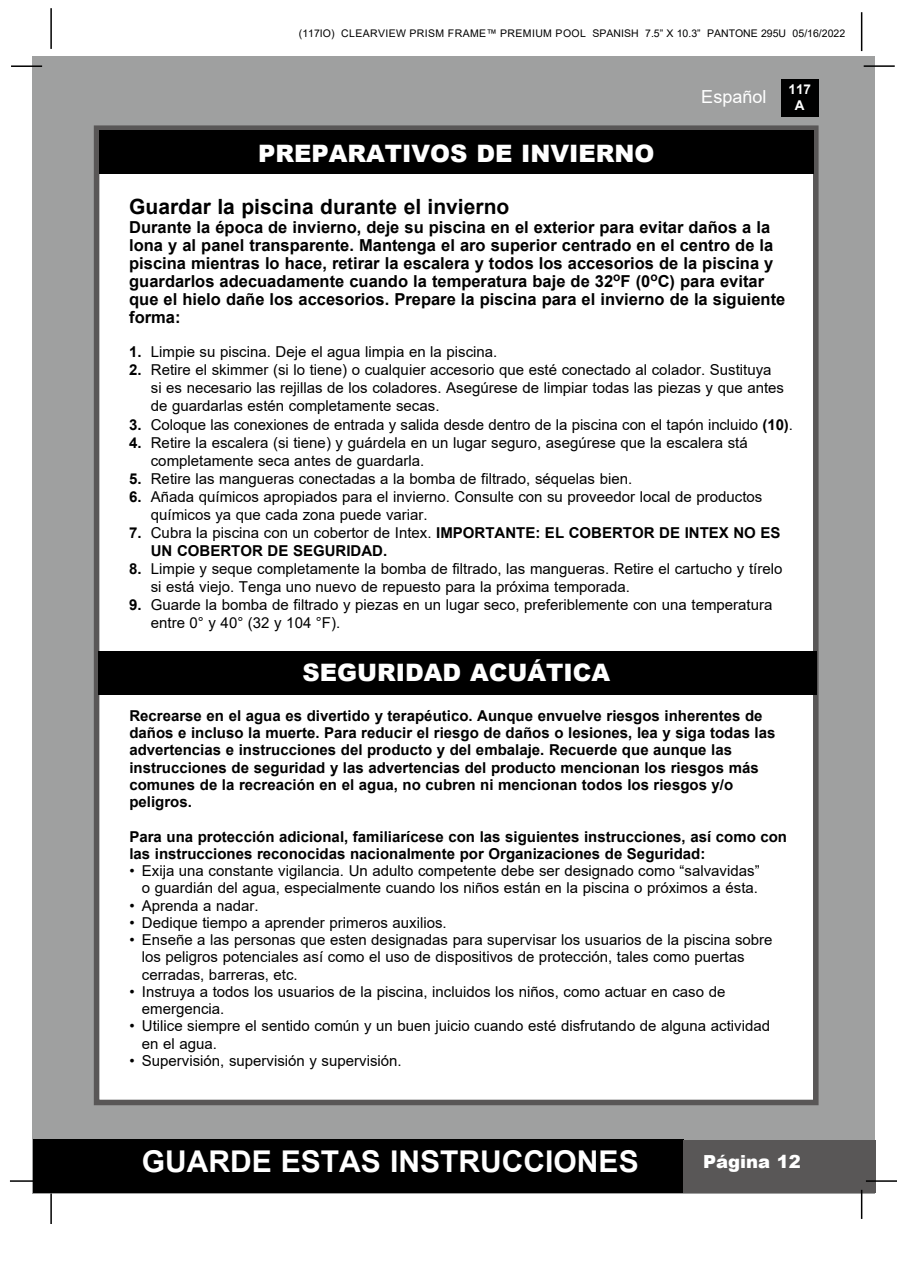
<style>
.page{position:relative;width:897px;height:1264px;background:#fff}
.page>*{position:absolute;margin:0;border:0;box-sizing:border-box;transform-origin:0 0}
.t1{font:700 30px "Arial";color:#fff}
.t2{font:900 24px "Arial";color:#fff}
.t3{font:700 21px "Arial";color:#000}
.t4{font:900 18px "Arial";color:#fff}
.t5{font:18px "Arial";color:#fff}
.t6{font:700 16.5px/18px "Arial";color:#000}
.t7{font:15px/18px "Arial";color:#000}
.t8{font:700 15px/17.2px "Arial";color:#000}
.t9{font:700 13.5px/16.2px "Arial";color:#fff;text-align:center}
.t10{font:10.5px "Arial";letter-spacing:.015em;color:#000}
.s1{font-weight:700}
.s2{font-weight:400}
</style>
<div class="page">
<div style="left:33px;top:56px;width:842px;height:1137px;background:#9fa0a0"></div>
<div style="left:780px;top:79px;width:38px;height:38px;background:#000"></div>
<hr style="left:863px;top:65px;width:31px;height:2px;background:#000">
<hr style="left:50px;top:8px;width:2px;height:41px;background:#000">
<hr style="left:860px;top:12px;width:2px;height:39px;background:#000">
<div style="left:33px;top:1140px;width:650px;height:53px;background:#000"></div>
<div style="left:682px;top:1140px;width:193px;height:53px;background:#595757"></div>
<hr style="left:865px;top:1180px;width:31px;height:1px;background:#000">
<hr style="left:860px;top:1189px;width:2px;height:30px;background:#000">
<hr style="left:50px;top:1193px;width:2px;height:31px;background:#000">
<hr style="left:10px;top:1180px;width:31px;height:1px;background:#000">
<hr style="left:11px;top:65px;width:31px;height:2px;background:#000">
<div style="left:94px;top:125px;width:724px;height:980px;background:#fff;border:6px solid #595757"></div>
<div style="left:99px;top:130px;width:714px;height:44px;background:#000"></div>
<div style="left:98px;top:651px;width:718px;height:43px;background:#000"></div>
<p class="t10" style="left:299px;top:26px;width:547px">(117IO) CLEARVIEW PRISM FRAME™ PREMIUM POOL SPANISH 7.5” X 10.3” PANTONE 295U 05/16/2022</p>
<p class="t5" style="left:701px;top:84px;width:67px">Español</p>
<p class="t9" style="left:788px;top:81px;width:24px">117<br>A</p>
<h2 class="t2" style="left:258px;top:136px;width:398px">PREPARATIVOS DE INVIERNO</h2>
<h3 class="t3" style="left:129px;top:192px;width:381px">Guardar la piscina durante el invierno</h3>
<p class="t6" style="left:129px;top:218px;width:657px">Durante la época de invierno, deje su piscina en el exterior para evitar daños a la lona y al panel transparente. Mantenga el aro superior centrado en el centro de la piscina mientras lo hace, retirar la escalera y todos los accesorios de la piscina y guardarlos adecuadamente cuando la temperatura baje de 32<sup>o</sup>F (0<sup>o</sup>C) para evitar que el hielo dañe los accesorios. Prepare la piscina para el invierno de la siguiente forma:</p>
<p class="t7" style="left:129px;top:343px;width:370px"><span class="s1">1.</span> Limpie su piscina. Deje el agua limpia en la piscina.</p>
<p class="t7" style="left:151px;top:361px;width:634px;text-indent:-22px"><span class="s1">2.</span> Retire el skimmer (si lo tiene) o cualquier accesorio que esté conectado al colador. Sustituya si es necesario las rejillas de los coladores. Asegúrese de limpiar todas las piezas y que antes de guardarlas estén completamente secas.</p>
<p class="t7" style="left:129px;top:415px;width:665px"><span class="s1">3.</span> Coloque las conexiones de entrada y salida desde dentro de la piscina con el tapón incluido <span class="s1">(10)</span>.</p>
<p class="t7" style="left:151px;top:433px;width:598px;text-indent:-22px"><span class="s1">4.</span> Retire la escalera (si tiene) y guárdela en un lugar seguro, asegúrese que la escalera stá completamente seca antes de guardarla.</p>
<p class="t7" style="left:129px;top:469px;width:504px"><span class="s1">5.</span> Retire las mangueras conectadas a la bomba de filtrado, séquelas bien.</p>
<p class="t7" style="left:151px;top:487px;width:613px;text-indent:-22px"><span class="s1">6.</span> Añada químicos apropiados para el invierno. Consulte con su proveedor local de productos químicos ya que cada zona puede variar.</p>
<p class="t8" style="left:151px;top:523px;width:631px;line-height:18px;text-indent:-22px">7. <span class="s2">Cubra la piscina con un cobertor de Intex.</span> IMPORTANTE: EL COBERTOR DE INTEX NO ES<br>UN COBERTOR DE SEGURIDAD.</p>
<p class="t7" style="left:151px;top:559px;width:633px;line-height:18.8px;text-indent:-22px"><span class="s1">8.</span> Limpie y seque completamente la bomba de filtrado, las mangueras. Retire el cartucho y tírelo si está viejo. Tenga uno nuevo de repuesto para la próxima temporada.</p>
<p class="t7" style="left:151px;top:595px;width:623px;text-indent:-22px"><span class="s1">9.</span> Guarde la bomba de filtrado y piezas en un lugar seco, preferiblemente con una temperatura entre 0° y 40° (32 y 104 °F).</p>
<h2 class="t2" style="left:302px;top:655px;width:309px">SEGURIDAD ACUÁTICA</h2>
<p class="t8" style="left:129px;top:707px;width:647px">Recrearse en el agua es divertido y terapéutico. Aunque envuelve riesgos inherentes de daños e incluso la muerte. Para reducir el riesgo de daños o lesiones, lea y siga todas las advertencias e instrucciones del producto y del embalaje. Recuerde que aunque las instrucciones de seguridad y las advertencias del producto mencionan los riesgos más comunes de la recreación en el agua, no cubren ni mencionan todos los riesgos y/o peligros.</p>
<p class="t8" style="left:129px;top:828px;width:659px">Para una protección adicional, familiarícese con las siguientes instrucciones, así como con las instrucciones reconocidas nacionalmente por Organizaciones de Seguridad:</p>
<p class="t7" style="left:129px;top:862px;width:631px;line-height:17.2px;text-align:right">• Exija una constante vigilancia. Un adulto competente debe ser designado como “salvavidas” o guardián del agua, especialmente cuando los niños están en la piscina o próximos a ésta.</p>
<p class="t7" style="left:129px;top:896px;width:131px">• Aprenda a nadar.</p>
<p class="t7" style="left:129px;top:913px;width:319px">• Dedique tiempo a aprender primeros auxilios.</p>
<p class="t7" style="left:142px;top:931px;width:632px;line-height:17.2px;text-indent:-12px">• Enseñe a las personas que esten designadas para supervisar los usuarios de la piscina sobre los peligros potenciales así como el uso de dispositivos de protección, tales como puertas cerradas, barreras, etc.</p>
<p class="t7" style="left:142px;top:983px;width:585px;line-height:17.2px;text-indent:-12px">• Instruya a todos los usuarios de la piscina, incluidos los niños, como actuar en caso de emergencia.</p>
<p class="t7" style="left:142px;top:1017px;width:629px;line-height:17.2px;text-indent:-12px">• Utilice siempre el sentido común y un buen juicio cuando esté disfrutando de alguna actividad en el agua.</p>
<p class="t7" style="left:129px;top:1051px;width:274px">• Supervisión, supervisión y supervisión.</p>
<h1 class="t1" style="left:142px;top:1140px;width:498px">GUARDE ESTAS INSTRUCCIONES</h1>
<p class="t4" style="left:703px;top:1149px;width:99px">Página 12</p>
</div>
